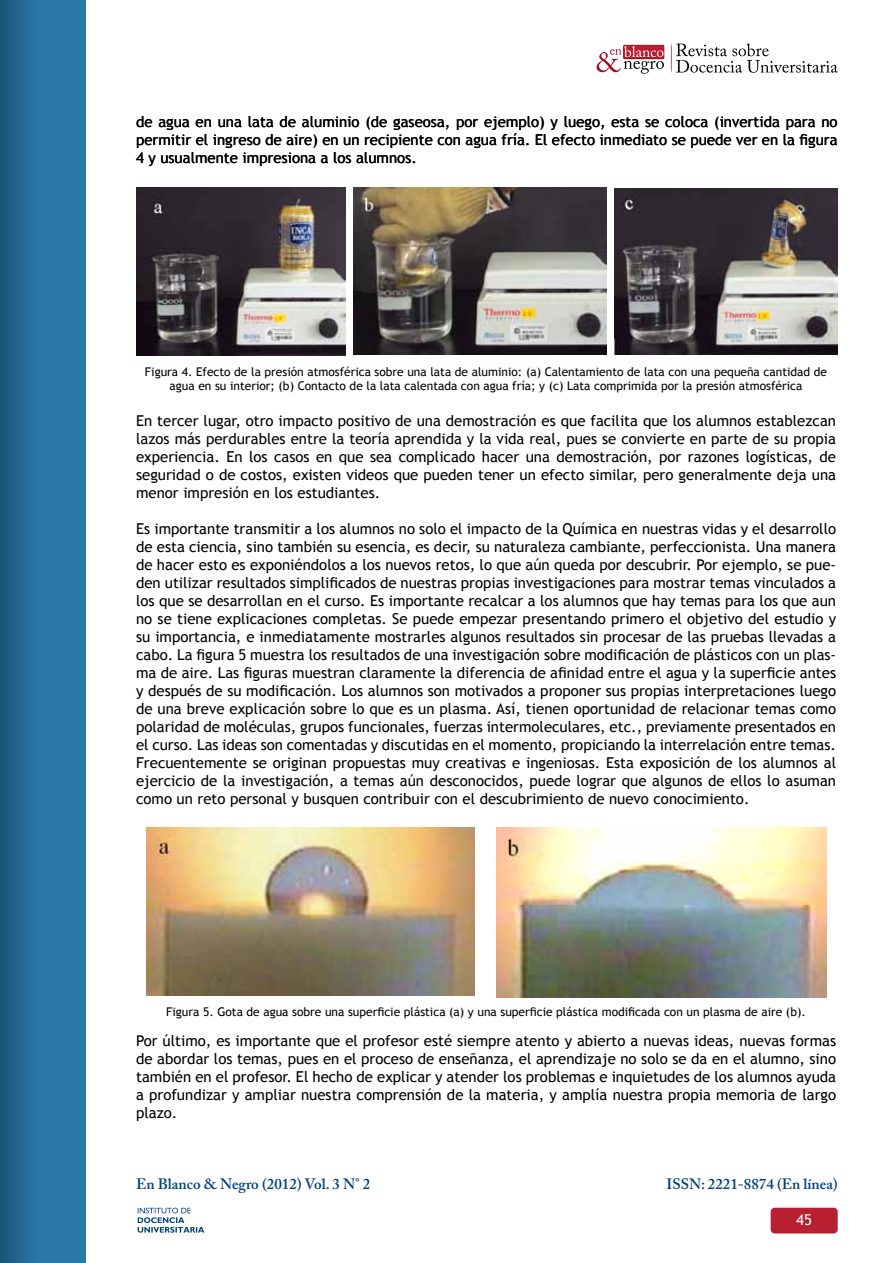
<style>
.page{position:relative;width:893px;height:1263px;background:#fff}
.page>*{position:absolute;margin:0;border:0;box-sizing:border-box;transform-origin:0 0}
.t1{font:15px/18px "Trebuchet MS";color:#000;text-align:justify}
.t2{font:600 15px "Adobe Caslon Pro";color:#00427a}
.t3{font:15px "Trebuchet MS";color:#fff}
.t4{font:12px/14.4px "Trebuchet MS";color:#000;text-align:center}
</style>
<div class="page">
<div style="left:623px;top:45px;width:41px;height:14px;background:#a61d2b;border-radius:2px"></div>
<svg style="left:671px;top:43px;width:167px;height:30px"></svg>
<svg style="left:597px;top:46px;width:67px;height:28px"></svg>
<div style="left:0;top:0;width:85px;height:1263px;background:linear-gradient(to right,#205e85,#2f82b5)"></div>
<div style="left:771px;top:1208px;width:67px;height:25px;background:#b81f31;border-radius:4px"></div>
<img style="left:136px;top:187px;width:209px;height:168px">
<img style="left:353px;top:188px;width:253px;height:167px">
<img style="left:614px;top:188px;width:224px;height:166px">
<img style="left:146px;top:827px;width:329px;height:169px">
<img style="left:497px;top:827px;width:329px;height:170px">
<svg style="left:138px;top:1208px;width:66px;height:25px"></svg>
<p class="t1" style="left:136px;top:113px;width:703px">de agua en una lata de aluminio (de gaseosa, por ejemplo) y luego, esta se coloca (invertida para no permitir el ingreso de aire) en un recipiente con agua fría. El efecto inmediato se puede ver en la figura 4 y usualmente impresiona a los alumnos.</p>
<p class="t4" style="left:145px;top:364px;width:684px">Figura 4. Efecto de la presión atmosférica sobre una lata de aluminio: (a) Calentamiento de lata con una pequeña cantidad de agua en su interior; (b) Contacto de la lata calentada con agua fría; y (c) Lata comprimida por la presión atmosférica</p>
<p class="t1" style="left:136px;top:412px;width:701px">En tercer lugar, otro impacto positivo de una demostración es que facilita que los alumnos establezcan lazos más perdurables entre la teoría aprendida y la vida real, pues se convierte en parte de su propia experiencia. En los casos en que sea complicado hacer una demostración, por razones logísticas, de seguridad o de costos, existen videos que pueden tener un efecto similar, pero generalmente deja una menor impresión en los estudiantes.</p>
<p class="t1" style="left:136px;top:520px;width:701px">Es importante transmitir a los alumnos no solo el impacto de la Química en nuestras vidas y el desarrollo de esta ciencia, sino también su esencia, es decir, su naturaleza cambiante, perfeccionista. Una manera de hacer esto es exponiéndolos a los nuevos retos, lo que aún queda por descubrir. Por ejemplo, se pue&shy;den utilizar resultados simplificados de nuestras propias investigaciones para mostrar temas vinculados a los que se desarrollan en el curso. Es importante recalcar a los alumnos que hay temas para los que aun no se tiene explicaciones completas. Se puede empezar presentando primero el objetivo del estudio y su importancia, e inmediatamente mostrarles algunos resultados sin procesar de las pruebas llevadas a cabo. La figura 5 muestra los resultados de una investigación sobre modificación de plásticos con un plas&shy;ma de aire. Las figuras muestran claramente la diferencia de afinidad entre el agua y la superficie antes y después de su modificación. Los alumnos son motivados a proponer sus propias interpretaciones luego de una breve explicación sobre lo que es un plasma. Así, tienen oportunidad de relacionar temas como polaridad de moléculas, grupos funcionales, fuerzas intermoleculares, etc., previamente presentados en el curso. Las ideas son comentadas y discutidas en el momento, propiciando la interrelación entre temas.<br>Frecuentemente se originan propuestas muy creativas e ingeniosas. Esta exposición de los alumnos al ejercicio de la investigación, a temas aún desconocidos, puede lograr que algunos de ellos lo asuman como un reto personal y busquen contribuir con el descubrimiento de nuevo conocimiento.</p>
<p class="t4" style="left:166px;top:1004px;width:641px">Figura 5. Gota de agua sobre una superficie plástica (a) y una superficie plástica modificada con un plasma de aire (b).</p>
<p class="t1" style="left:136px;top:1031px;width:702px">Por último, es importante que el profesor esté siempre atento y abierto a nuevas ideas, nuevas formas de abordar los temas, pues en el proceso de enseñanza, el aprendizaje no solo se da en el alumno, sino también en el profesor. El hecho de explicar y atender los problemas e inquietudes de los alumnos ayuda a profundizar y ampliar nuestra comprensión de la materia, y amplía nuestra propia memoria de largo plazo.</p>
<p class="t2" style="left:136px;top:1174px;width:236px">En Blanco &amp; Negro (2012) Vol. 3 N° 2</p>
<p class="t2" style="left:667px;top:1174px;width:173px">ISSN: 2221-8874 (En línea)</p>
<p class="t3" style="left:796px;top:1211px;width:18px">4529</p>
</div>
